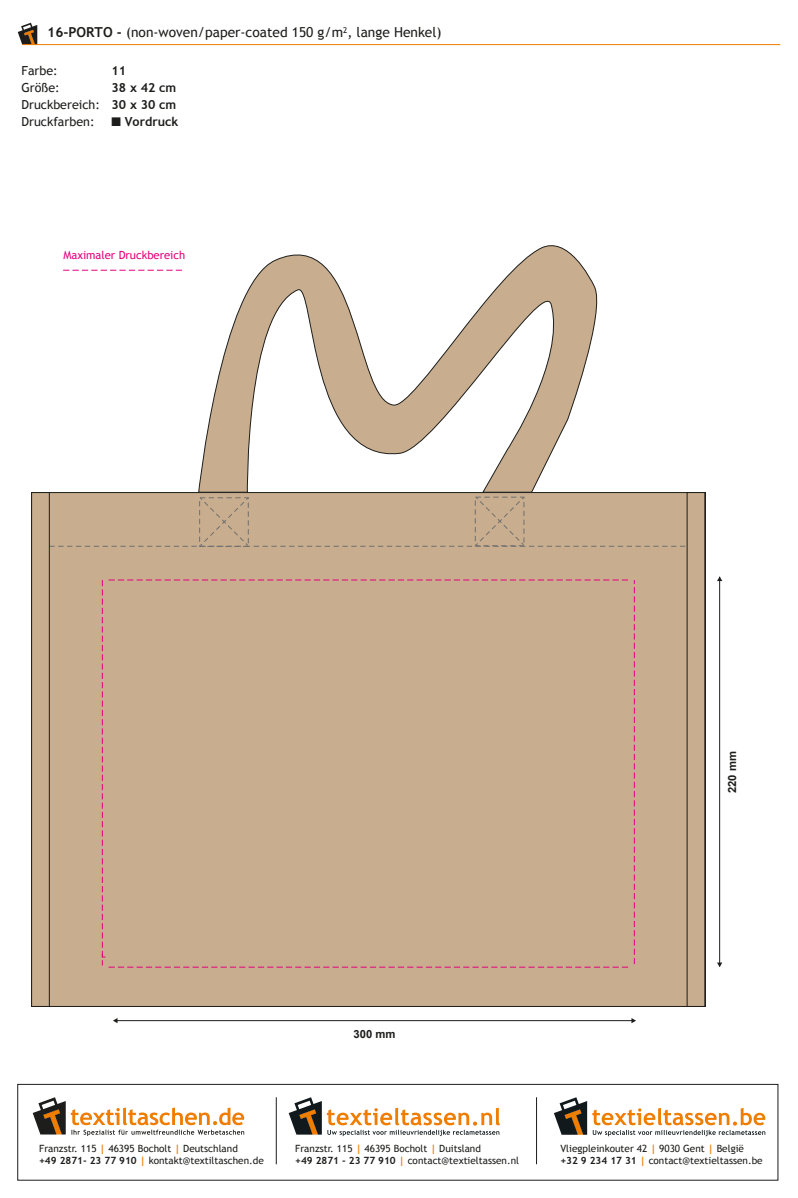
<style>
.page{position:relative;width:798px;height:1198px;background:#fff}
.page>*{position:absolute;margin:0;border:0;box-sizing:border-box;transform-origin:0 0}
.t1{font:13.75px "Trebuchet MS";color:#1d1d1b}
.t2{font:12.5px/16.9px "Trebuchet MS";color:#1d1d1b;text-align:justify}
.t3{font:700 12.5px "Trebuchet MS";color:#1d1d1b}
.t4{font:11.25px "Trebuchet MS";color:#e6007e}
.t5{font:700 11.25px "Arial";color:#1d1d1b}
.t6{font:10px/12px "Trebuchet MS";color:#1d1d1b}
.s1{font-weight:700}
.s2{font-weight:700;color:#ef7d00}
</style>
<div class="page">
<div style="left:31px;top:492px;width:674px;height:514px;background:#c8ae8e"></div>
<svg style="left:50px;top:496px;width:636px;height:51px"></svg>
<div style="left:475px;top:497px;width:49px;height:49px;border:1px dashed #706f6f"></div>
<svg style="left:198px;top:245px;width:408px;height:248px"></svg>
<hr style="left:117px;top:1020px;width:515px;height:1px;background:#1d1d1b">
<svg style="left:113px;top:1018px;width:4px;height:5px"></svg>
<svg style="left:631px;top:1018px;width:4px;height:5px"></svg>
<hr style="left:719px;top:577px;width:1px;height:389px;background:#1d1d1b">
<svg style="left:717px;top:962px;width:5px;height:5px"></svg>
<svg style="left:717px;top:576px;width:5px;height:5px"></svg>
<svg style="left:101px;top:579px;width:533px;height:388px"></svg>
<div style="left:31px;top:492px;width:19px;height:514px;background:#c8ae8e;border:1px solid #1d1d1b"></div>
<svg style="left:63px;top:270px;width:119px;height:1px"></svg>
<svg style="left:18px;top:23px;width:19px;height:21px"></svg>
<hr style="left:22px;top:44px;width:758px;height:1px;background:#ef7d00">
<div style="left:17px;top:1084px;width:761px;height:96px;border:1px solid #1d1d1b"></div>
<svg style="left:33px;top:1097px;width:211px;height:39px"></svg>
<svg style="left:288px;top:1097px;width:212px;height:39px"></svg>
<svg style="left:554px;top:1097px;width:211px;height:39px"></svg>
<hr style="left:276px;top:1097px;width:1px;height:67px;background:#1d1e1c">
<hr style="left:536px;top:1097px;width:1px;height:67px;background:#1d1e1c">
<h1 class="t1" style="left:47px;top:25px;width:395px"><span class="s1">16-PORTO -</span> (non-woven/paper-coated 150 g/m<sup>2</sup>, lange Henkel)</h1>
<p class="t2" style="left:21px;top:63px;width:38px">Farbe:</p>
<p class="t3" style="left:111px;top:63px;width:16px">11</p>
<p class="t2" style="left:21px;top:80px;width:40px">Größe:</p>
<p class="t2" style="left:21px;top:80px;width:156px;text-indent:90px"><span class="s1">38 x 42 cm </span>Druckbereich: <span class="s1">30 x 30 cm </span>Druckfarben:</p>
<p class="t3" style="left:111px;top:114px;width:68px">■ Vordruck</p>
<p class="t4" style="left:63px;top:249px;width:123px">Maximaler Druckbereich</p>
<p class="t5" style="left:353px;top:1026px;width:43px">300 mm</p>
<p class="t5" style="left:724px;top:793px;width:43px;rotate:-90deg">220 mm</p>
<p class="t6" style="left:39px;top:1142px;width:226px">Franzstr. 115 <span class="s2">|</span> 46395 Bocholt <span class="s2">|</span> Deutschland<br><span class="s1">+49 2871- 23 77 910</span> <span class="s2">|</span> kontakt@textiltaschen.de</p>
<p class="t6" style="left:295px;top:1143px;width:225px">Franzstr. 115 <span class="s2">|</span> 46395 Bocholt <span class="s2">|</span> Duitsland<br><span class="s1">+49 2871 - 23 77 910</span> <span class="s2">|</span> contact@textieltassen.nl</p>
<p class="t6" style="left:560px;top:1143px;width:204px">Vliegpleinkouter 42 <span class="s2">|</span> 9030 Gent <span class="s2">|</span> België <span class="s1">+32 9 234 17 31</span> <span class="s2">|</span> contact@textieltassen.be</p>
</div>
